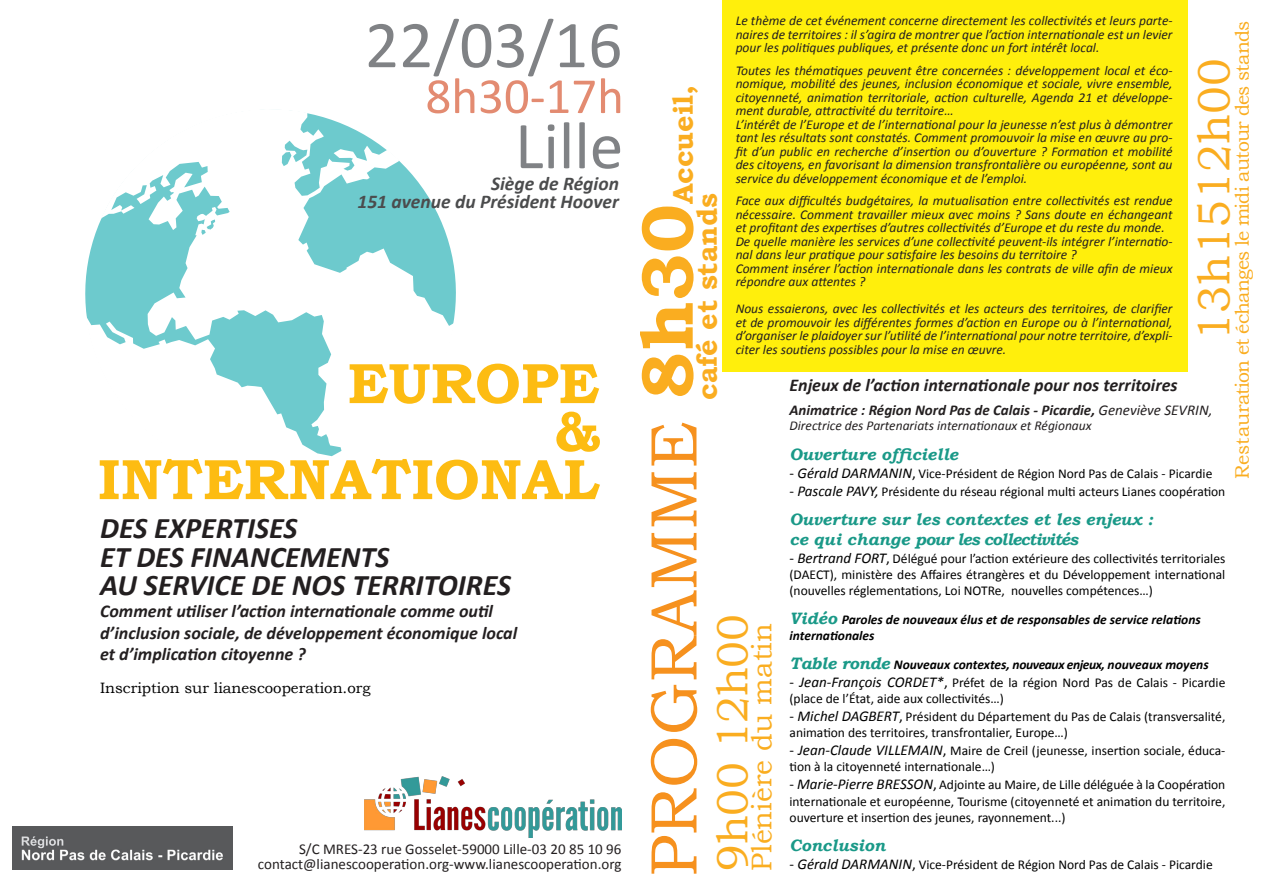
<style>
.page{position:relative;width:1263px;height:893px;background:#fff}
.page>*{position:absolute;margin:0;border:0;box-sizing:border-box;transform-origin:0 0}
.t1{font:700 73.5px "Bookman Old Style";color:#faad20}
.t2{font:67.5px "Calibri";color:#808285}
.t3{font:66px "Bookman Old Style";color:#f6911e}
.t4{font:700 57px "Bookman Old Style";color:#fdbc12}
.t5{font:51px "Calibri";color:#e38b71}
.t6{font:45px "Bookman Old Style";color:#faad20}
.t7{font:43.5px "Bookman Old Style";letter-spacing:-.01em;color:#faad20}
.t8{font:italic 700 30px "Calibri";color:#231f20}
.t9{font:700 28.5px "Bookman Old Style";color:#faad20}
.t10{font:28.5px "Bookman Old Style";color:#faad20}
.t11{font:19.5px "Bookman Old Style";letter-spacing:-.04em;color:#faad20}
.t12{font:italic 700 19.5px "Calibri";color:#4b4c4d}
.t13{font:italic 700 18px "Calibri";color:#231f20}
.t14{font:italic 700 16.5px "Bookman Old Style";color:#1a9988}
.t15{font:italic 700 16.5px "Bookman Old Style";letter-spacing:-.05em;color:#1a9988}
.t16{font:15px "Calibri";color:#231f20}
.t17{font:italic 700 15px "Calibri";color:#231f20}
.t18{font:15px "Bookman Old Style";color:#000}
.t19{font:italic 13.5px/13.5px "Calibri";color:#231f20;text-align:justify}
.t20{font:13.5px/16.2px "Calibri";color:#000}
.t21{font:italic 700 13.5px "Calibri";color:#000}
.s1{font-weight:400}
.s2{font-size:15px}
.s3{font-style:italic;font-size:15px}
.s4{font-family:"Bookman Old Style";font-size:16.5px;color:#1a9988}
</style>
<div class="page">
<img style="left:12px;top:826px;width:220px;height:44px">
<svg style="left:86px;top:113px;width:368px;height:344px"></svg>
<img style="left:365px;top:776px;width:256px;height:62px">
<div style="left:722px;top:0;width:465px;height:371px;background:#ffef0c"></div>
<p class="t2" style="left:365px;top:-2px;width:259px">22/03/16</p>
<p class="t5" style="left:425px;top:61px;width:200px">8h30-17h</p>
<p class="t2" style="left:515px;top:99px;width:110px">Lille</p>
<p class="t12" style="left:491px;top:169px;width:129px">Siège de Région</p>
<p class="t12" style="left:357px;top:187px;width:263px">151 avenue du Président Hoover</p>
<p class="t4" style="left:347px;top:342px;width:253px">EUROPE</p>
<p class="t4" style="left:554px;top:390px;width:47px">&amp;</p>
<p class="t4" style="left:98px;top:438px;width:503px">INTERNATIONAL</p>
<p class="t8" style="left:100px;top:507px;width:199px">DES EXPERTISES</p>
<p class="t8" style="left:100px;top:536px;width:291px">ET DES FINANCEMENTS</p>
<p class="t8" style="left:100px;top:564px;width:412px">AU SERVICE DE NOS TERRITOIRES</p>
<p class="t13" style="left:100px;top:598px;width:394px">Comment utiliser l’action internationale comme outil</p>
<p class="t13" style="left:100px;top:620px;width:419px">d’inclusion sociale, de développement économique local</p>
<p class="t13" style="left:100px;top:641px;width:207px">et d’implication citoyenne ?</p>
<p class="t18" style="left:100px;top:678px;width:272px">Inscription sur lianescooperation.org</p>
<p class="t16" style="left:299px;top:839px;width:324px">S/C MRES-23 rue Gosselet-59000 Lille-03 20 85 10 96</p>
<p class="t16" style="left:258px;top:854px;width:365px">contact@lianescooperation.org-www.lianescooperation.org</p>
<p class="t19" style="left:736px;top:14px;width:438px">Le thème de cet événement concerne directement les collectivités et leurs parte&shy;naires de territoires : il s’agira de montrer que l’action internationale est un levier pour les politiques publiques, et présente donc un fort intérêt local.</p>
<p class="t19" style="left:736px;top:63px;width:438px">Toutes les thématiques peuvent être concernées : développement local et éco&shy;nomique, mobilité des jeunes, inclusion économique et sociale, vivre ensemble, citoyenneté, animation territoriale, action culturelle, Agenda 21 et développe&shy;ment durable, attractivité du territoire…</p>
<p class="t19" style="left:736px;top:117px;width:438px">L’intérêt de l’Europe et de l’international pour la jeunesse n’est plus à démontrer tant les résultats sont constatés. Comment promouvoir la mise en œuvre au pro&shy;fit d’un public en recherche d’insertion ou d’ouverture ? Formation et mobilité des citoyens, en favorisant la dimension transfrontalière ou européenne, sont au service du développement économique et de l’emploi.</p>
<p class="t19" style="left:736px;top:194px;width:438px">Face aux difficultés budgétaires, la mutualisation entre collectivités est rendue nécessaire. Comment travailler mieux avec moins ? Sans doute en échangeant et profitant des expertises d’autres collectivités d’Europe et du reste du monde.</p>
<p class="t19" style="left:736px;top:234px;width:438px">De quelle manière les services d’une collectivité peuvent-ils intégrer l’internatio&shy;nal dans leur pratique pour satisfaire les besoins du territoire ?</p>
<p class="t19" style="left:736px;top:261px;width:438px">Comment insérer l’action internationale dans les contrats de ville afin de mieux répondre aux attentes ?</p>
<p class="t19" style="left:736px;top:302px;width:438px">Nous essaierons, avec les collectivités et les acteurs des territoires, de clarifier et de promouvoir les différentes formes d’action en Europe ou à l’international, d’organiser le plaidoyer sur l’utilité de l’international pour notre territoire, d’expli&shy;citer les soutiens possibles pour la mise en œuvre.</p>
<p class="t11" style="left:1229px;top:479px;width:460px;rotate:-90deg">Restauration et échanges le midi autour des stands</p>
<p class="t6" style="left:1185px;top:341px;width:284px;rotate:-90deg">13h1512h00</p>
<p class="t9" style="left:662px;top:204px;width:120px;rotate:-90deg">Accueil,</p>
<p class="t9" style="left:686px;top:400px;width:208px;rotate:-90deg">café et stands</p>
<p class="t1" style="left:614px;top:400px;width:197px;rotate:-90deg">8h30</p>
<p class="t13" style="left:789px;top:372px;width:390px">Enjeux de l’action internationale pour nos territoires</p>
<p class="t17" style="left:789px;top:400px;width:424px">Animatrice : Région Nord Pas de Calais - Picardie, <span class="s1">Geneviève SEVRIN,</span></p>
<p class="t19" style="left:789px;top:418px;width:304px">Directrice des Partenariats internationaux et Régionaux</p>
<p class="t14" style="left:789px;top:442px;width:170px">Ouverture officielle</p>
<p class="t20" style="left:789px;top:465px;width:424px"><span class="s2">-</span> <span class="s3">Gérald DARMANIN</span><span class="s2">,</span> Vice-Président de Région Nord Pas de Calais - Picardie</p>
<p class="t20" style="left:789px;top:483px;width:437px"><span class="s2">-</span> <span class="s3">Pascale PAVY,</span> Présidente du réseau régional multi acteurs Lianes coopération</p>
<p class="t14" style="left:789px;top:507px;width:365px">Ouverture sur les contextes et les enjeux :</p>
<p class="t15" style="left:789px;top:527px;width:290px">ce qui change pour les collectivités</p>
<p class="t20" style="left:789px;top:550px;width:437px;text-align:justify"><span class="s2">-</span> <span class="s3">Bertrand FORT</span><span class="s2">,</span> Délégué pour l’action extérieure des collectivités territoriales (DAECT), ministère des Affaires étrangères et du Développement international (nouvelles réglementations, Loi NOTRe, nouvelles compétences…)</p>
<p class="t21" style="left:789px;top:610px;width:413px"><span class="s4">Vidéo</span> Paroles de nouveaux élus et de responsables de service relations</p>
<p class="t21" style="left:789px;top:626px;width:87px">internationales</p>
<p class="t21" style="left:789px;top:655px;width:421px"><span class="s4">Table ronde</span> Nouveaux contextes, nouveaux enjeux, nouveaux moyens</p>
<p class="t20" style="left:789px;top:674px;width:437px"><span class="s2">-</span> <span class="s3">Jean-François CORDET*</span><span class="s2">,</span> Préfet de la région Nord Pas de Calais - Picardie (place de l’État, aide aux collectivités…)</p>
<p class="t20" style="left:789px;top:708px;width:437px"><span class="s2">-</span> <span class="s3">Michel DAGBERT</span><span class="s2">,</span> Président du Département du Pas de Calais (transversalité, animation des territoires, transfrontalier, Europe…)</p>
<p class="t20" style="left:789px;top:742px;width:437px"><span class="s2">-</span> <span class="s3">Jean-Claude VILLEMAIN</span><span class="s2">,</span> Maire de Creil (jeunesse, insertion sociale, éduca&shy;tion à la citoyenneté internationale…)</p>
<p class="t20" style="left:789px;top:776px;width:437px;text-align:justify"><span class="s2">-</span> <span class="s3">Marie-Pierre BRESSON</span><span class="s2">,</span> Adjointe au Maire, de Lille déléguée à la Coopération internationale et européenne, Tourisme (citoyenneté et animation du territoire, ouverture et insertion des jeunes, rayonnement...)</p>
<p class="t14" style="left:789px;top:833px;width:97px">Conclusion</p>
<p class="t20" style="left:789px;top:856px;width:425px"><span class="s2">-</span> <span class="s3">Gérald DARMANIN</span><span class="s2">,</span> Vice-Président de Région Nord Pas de Calais - Picardie</p>
<p class="t3" style="left:631px;top:877px;width:457px;rotate:-90deg">PROGRAMME</p>
<p class="t7" style="left:704px;top:871px;width:258px;rotate:-90deg">9h00 12h00</p>
<p class="t10" style="left:743px;top:871px;width:249px;rotate:-90deg">Plénière du matin</p>
</div>
